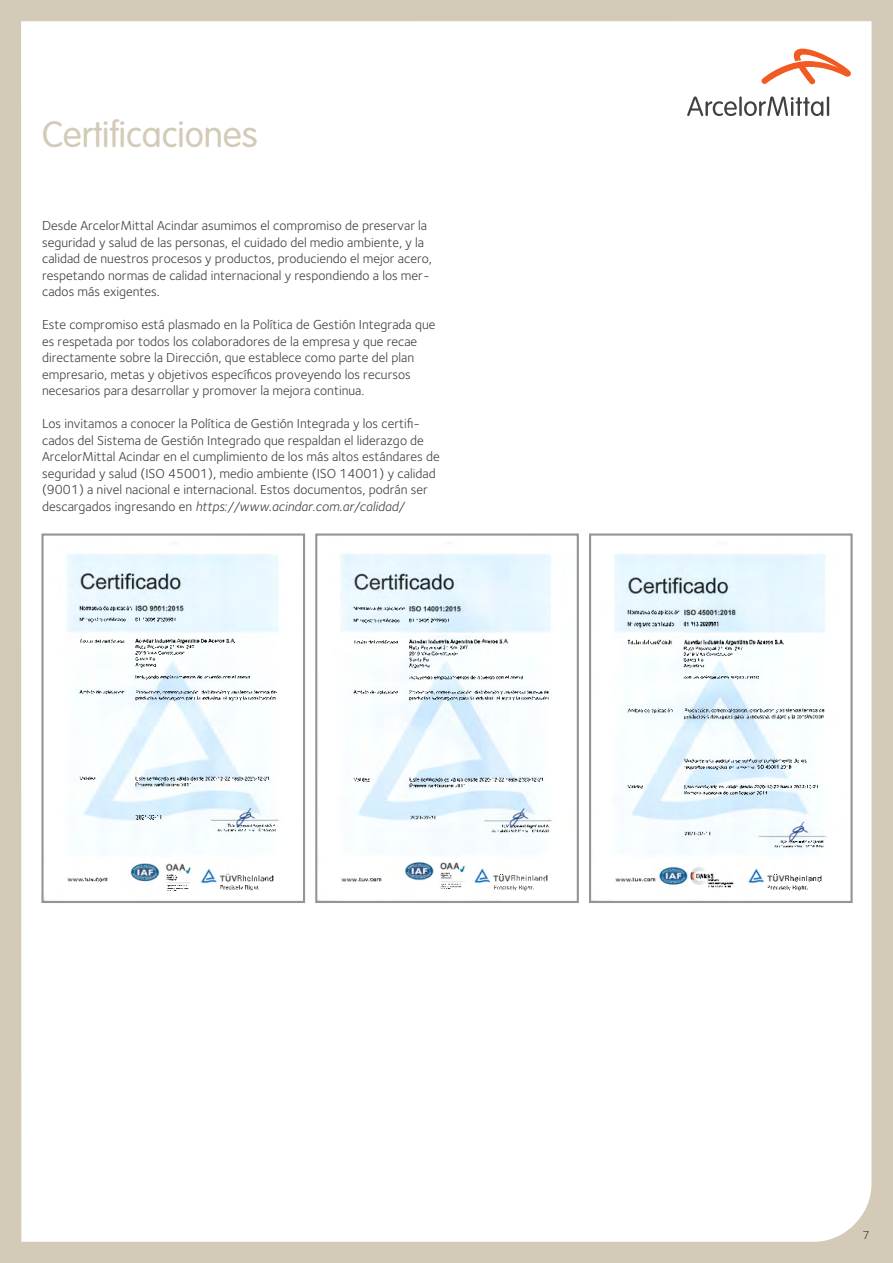
<style>
.page{position:relative;width:893px;height:1263px;background:#d3cab7}
.page>*{position:absolute;margin:0;border:0;box-sizing:border-box;transform-origin:0 0}
.t1{font:300 36px "VAG Rounded Std";color:#d3cab7}
.t2{font:13.5px/16.5px "Foundry Sterling";color:#414042}
.t3{font:12px "Foundry Sterling";color:#414042}
.s1{font-style:italic}
</style>
<div class="page">
<div style="left:21px;top:21px;width:851px;height:1221px;background:#fff"></div>
<svg style="left:761px;top:49px;width:90px;height:35px;background:#faccbb"></svg>
<hr style="left:739px;top:96px;width:3px;height:20px;background:#414042">
<svg style="left:687px;top:96px;width:50px;height:20px"></svg>
<hr style="left:827px;top:96px;width:2px;height:20px;background:#414042">
<svg style="left:744px;top:96px;width:79px;height:20px;background:#c0bfc0"></svg>
<img style="left:44px;top:536px;width:258px;height:364px">
<svg style="left:149px;top:606px;width:12px;height:6px"></svg>
<img style="left:80px;top:606px;width:52px;height:5px">
<img style="left:80px;top:618px;width:196px;height:83px">
<img style="left:80px;top:777px;width:188px;height:10px">
<img style="left:166px;top:873px;width:112px;height:18px">
<img style="left:218px;top:823px;width:58px;height:9px">
<img style="left:71px;top:877px;width:36px;height:4px">
<img style="left:166px;top:885px;width:22px;height:4px">
<svg style="left:235px;top:819px;width:9px;height:9px"></svg>
<svg style="left:213px;top:878px;width:3px;height:4px"></svg>
<svg style="left:166px;top:889px;width:10px;height:2px"></svg>
<img style="left:136px;top:815px;width:25px;height:4px">
<svg style="left:251px;top:816px;width:4px;height:3px"></svg>
<div style="left:41px;top:533px;width:264px;height:370px;border:2px solid #939598"></div>
<img style="left:318px;top:536px;width:258px;height:364px">
<img style="left:353px;top:606px;width:197px;height:95px">
<img style="left:353px;top:777px;width:189px;height:10px">
<img style="left:440px;top:873px;width:112px;height:17px">
<img style="left:491px;top:824px;width:59px;height:8px">
<img style="left:410px;top:815px;width:25px;height:5px">
<img style="left:345px;top:877px;width:36px;height:5px">
<svg style="left:440px;top:888px;width:10px;height:2px"></svg>
<img style="left:440px;top:883px;width:22px;height:5px">
<svg style="left:446px;top:868px;width:9px;height:8px"></svg>
<div style="left:315px;top:533px;width:264px;height:370px;border:2px solid #939598"></div>
<img style="left:592px;top:536px;width:258px;height:364px">
<img style="left:627px;top:610px;width:68px;height:5px">
<img style="left:627px;top:708px;width:197px;height:12px">
<img style="left:683px;top:646px;width:76px;height:33px">
<img style="left:628px;top:758px;width:191px;height:36px">
<img style="left:767px;top:874px;width:58px;height:16px">
<img style="left:685px;top:831px;width:25px;height:5px">
<img style="left:775px;top:839px;width:49px;height:8px">
<img style="left:619px;top:877px;width:36px;height:5px">
<img style="left:707px;top:878px;width:26px;height:10px">
<img style="left:696px;top:873px;width:18px;height:5px">
<svg style="left:695px;top:873px;width:6px;height:3px"></svg>
<img style="left:789px;top:840px;width:16px;height:3px">
<svg style="left:798px;top:821px;width:10px;height:12px"></svg>
<img style="left:627px;top:622px;width:92px;height:5px">
<img style="left:627px;top:640px;width:156px;height:5px">
<div style="left:589px;top:533px;width:264px;height:370px;border:2px solid #939598"></div>
<p class="t1" style="left:42px;top:114px;width:217px">Certificaciones</p>
<p class="t2" style="left:42px;top:217px;width:391px">Desde ArcelorMittal Acindar asumimos el compromiso de preservar la seguridad y salud de las personas, el cuidado del medio ambiente, y la calidad de nuestros procesos y productos, produciendo el mejor acero, respetando normas de calidad internacional y respondiendo a los mer&shy;cados más exigentes.</p>
<p class="t2" style="left:42px;top:316px;width:395px">Este compromiso está plasmado en la Política de Gestión Integrada que es respetada por todos los colaboradores de la empresa y que recae directamente sobre la Dirección, que establece como parte del plan empresario, metas y objetivos específicos proveyendo los recursos necesarios para desarrollar y promover la mejora continua.</p>
<p class="t2" style="left:42px;top:415px;width:399px">Los invitamos a conocer la Política de Gestión Integrada y los certifi&shy;cados del Sistema de Gestión Integrado que respaldan el liderazgo de ArcelorMittal Acindar en el cumplimiento de los más altos estándares de seguridad y salud (ISO 45001), medio ambiente (ISO 14001) y calidad (9001) a nivel nacional e internacional. Estos documentos, podrán ser descargados ingresando en <span class="s1">https://www.acindar.com.ar/calidad/</span></p>
<p class="t3" style="left:863px;top:1228px;width:9px">7</p>
</div>
